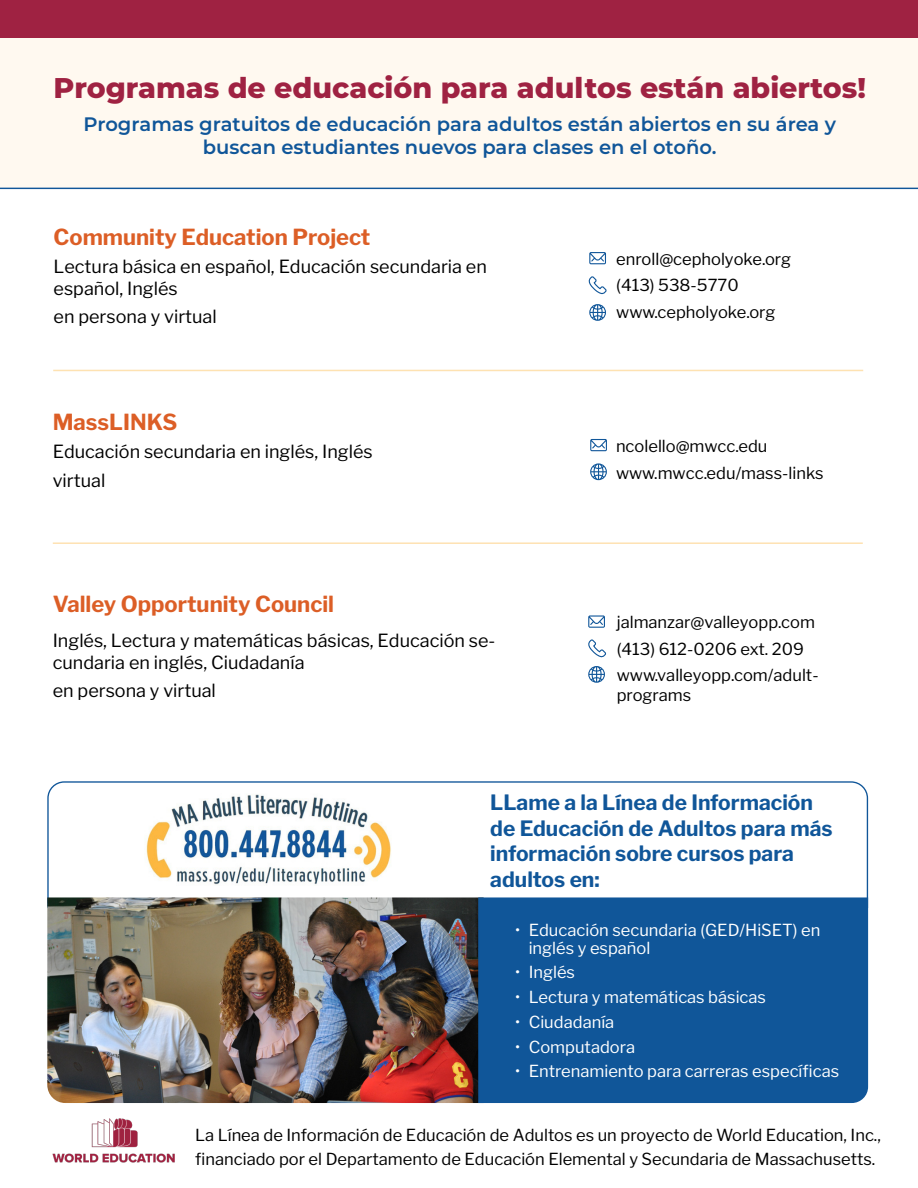
<style>
.page{position:relative;width:918px;height:1188px;background:#fff}
.page>*{position:absolute;margin:0;border:0;box-sizing:border-box;transform-origin:0 0}
.t1{font:800 28.5px "Montserrat";color:#9f2242}
.t2{font:100 22.05px "Libre Franklin";color:#dc5e26}
.t3{font:100 21px/25.5px "Libre Franklin";color:#105699}
.t4{font:600 19.5px/23.4px "Montserrat";color:#105699;text-align:center}
.t5{font:18px/21.6px "Libre Franklin";color:#000}
.t6{font:16.5px/26.5px "Libre Franklin";color:#000}
.t7{font:16.5px/18px "Libre Franklin";color:#fff}
</style>
<div class="page">
<div style="left:0;top:37px;width:918px;height:153px;background:#fff9f0"></div>
<svg style="left:47px;top:781px;width:822px;height:128px"></svg>
<img style="left:47px;top:897px;width:431px;height:206px">
<svg style="left:589px;top:276px;width:18px;height:19px"></svg>
<svg style="left:589px;top:304px;width:17px;height:17px"></svg>
<svg style="left:589px;top:252px;width:17px;height:12px"></svg>
<div style="left:0;top:0;width:918px;height:37px;background:#9f2242"></div>
<img style="left:52px;top:1118px;width:123px;height:45px">
<div style="left:478px;top:897px;width:390px;height:206px;background:#105699"></div>
<svg style="left:588px;top:666px;width:17px;height:17px"></svg>
<svg style="left:588px;top:615px;width:17px;height:13px"></svg>
<hr style="left:53px;top:370px;width:810px;height:1px;background:#fee2b2">
<svg style="left:588px;top:639px;width:18px;height:19px"></svg>
<hr style="left:53px;top:542px;width:810px;height:2px;background:#fee2b2">
<svg style="left:590px;top:463px;width:17px;height:17px"></svg>
<svg style="left:590px;top:439px;width:17px;height:12px"></svg>
<h1 class="t1" style="left:53px;top:67px;width:814px">Programas de educación para adultos están abiertos!</h1>
<p class="t4" style="left:84px;top:111px;width:754px">Programas gratuitos de educación para adultos están abiertos en su área y buscan estudiantes nuevos para clases en el otoño.</p>
<h2 class="t2" style="left:54px;top:219px;width:318px">Community Education Project</h2>
<p class="t5" style="left:54px;top:256px;width:435px">Lectura básica en español, Educación secundaria en español, Inglés</p>
<p class="t5" style="left:54px;top:306px;width:165px">en persona y virtual</p>
<p class="t6" style="left:616px;top:246px;width:176px">enroll@cepholyoke.org (413) 538-5770 www.cepholyoke.org</p>
<h2 class="t2" style="left:53px;top:405px;width:126px">MassLINKS</h2>
<p class="t5" style="left:53px;top:438px;width:321px;line-height:28.3px">Educación secundaria en inglés, Inglés virtual</p>
<p class="t6" style="left:616px;top:433px;width:209px">ncolello@mwcc.edu www.mwcc.edu/mass-links</p>
<h2 class="t2" style="left:53px;top:587px;width:283px">Valley Opportunity Council</h2>
<p class="t5" style="left:53px;top:630px;width:444px">Inglés, Lectura y matemáticas básicas, Educación se&shy;cundaria en inglés, Ciudadanía</p>
<p class="t5" style="left:53px;top:680px;width:165px">en persona y virtual</p>
<p class="t6" style="left:617px;top:609px;width:203px">jalmanzar@valleyopp.com (413) 612-0206 ext. 209 www.valleyopp.com/adult-</p>
<p class="t6" style="left:617px;top:682px;width:76px">programs</p>
<p class="t3" style="left:490px;top:788px;width:344px">LLame a la Línea de Información de Educación de Adultos para más información sobre cursos para adultos en:</p>
<p class="t7" style="left:529px;top:921px;width:293px;text-indent:-13px">• Educación secundaria (GED/HiSET) en inglés y español</p>
<p class="t7" style="left:515px;top:963px;width:61px">• Inglés</p>
<p class="t7" style="left:515px;top:988px;width:252px">• Lectura y matemáticas básicas</p>
<p class="t7" style="left:515px;top:1013px;width:101px">• Ciudadanía</p>
<p class="t7" style="left:515px;top:1038px;width:121px">• Computadora</p>
<p class="t7" style="left:515px;top:1062px;width:326px">• Entrenamiento para carreras específicas</p>
<p class="t6" style="left:195px;top:1123px;width:687px;line-height:24px">La Línea de Información de Educación de Adultos es un proyecto de World Education, Inc., financiado por el Departamento de Educación Elemental y Secundaria de Massachusetts.</p>
</div>
